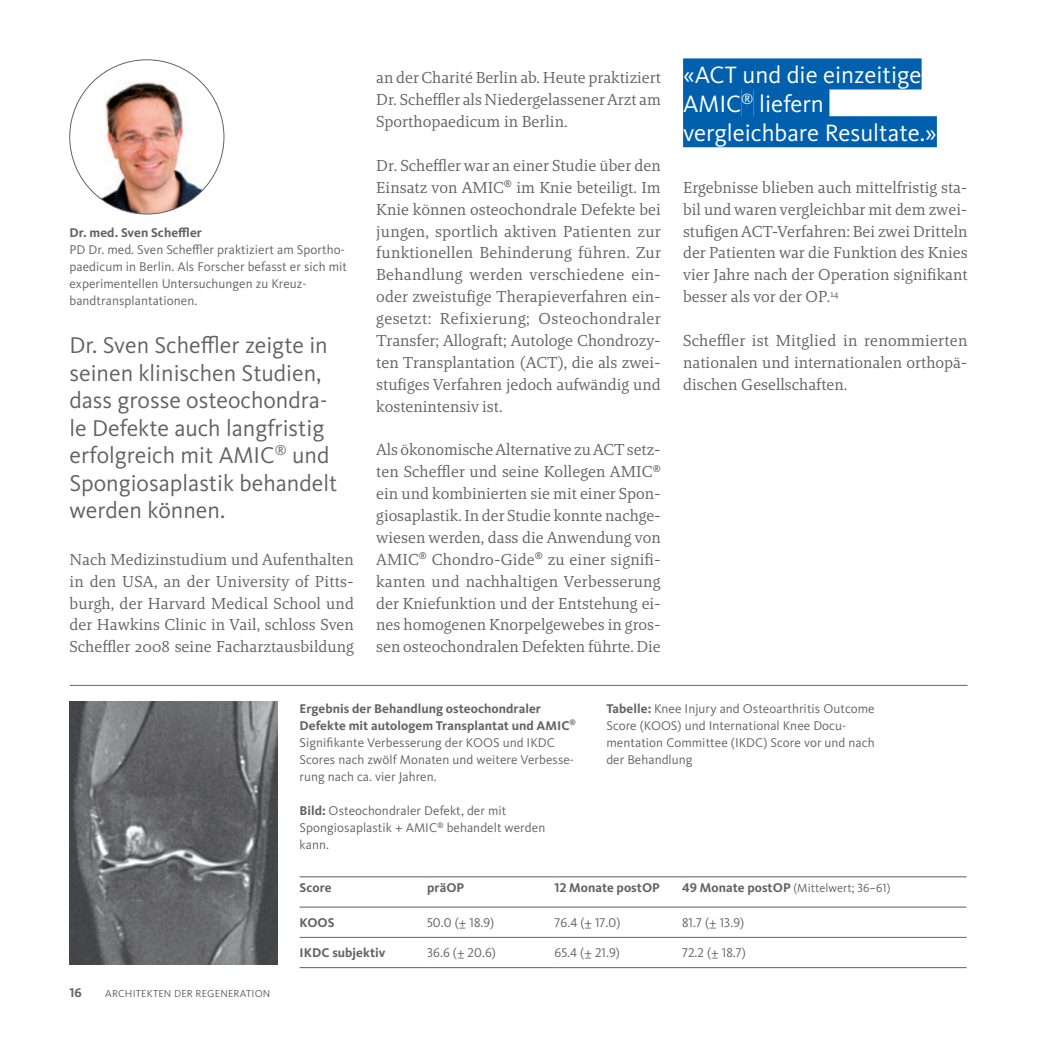
<style>
.page{position:relative;width:1042px;height:1042px;background:#fff}
.page>*{position:absolute;margin:0;border:0;box-sizing:border-box;transform-origin:0 0}
.t1{font:24.5px/28.9px "Kievit Pro";color:#fff}
.t2{font:23.62px/27.7px "Kievit Pro";color:#636366}
.t3{font:16.1px/21.9px "Brando";color:#636366;text-align:justify}
.t4{font:13.12px/17.2px "Kievit Pro";letter-spacing:.005em;color:#636366}
.t5{font:700 13.12px "Kievit Pro";letter-spacing:.005em;color:#636366}
.t6{font:12.25px "Kievit Pro";letter-spacing:.005em;color:#636366}
.t7{font:10.5px "Kievit Pro";letter-spacing:.02em;color:#636366}
.s1{font-weight:700}
.s2{font-weight:700;font-size:13.12px}
</style>
<div class="page">
<hr style="left:70px;top:685px;width:897px;height:1px;background:#636366">
<img style="left:83px;top:81px;width:134px;height:133px">
<img style="left:69px;top:701px;width:208px;height:264px">
<div style="left:683px;top:58px;width:238px;height:31px;background:#0160ae"></div>
<div style="left:683px;top:87px;width:58px;height:31px;background:#0160ae"></div>
<div style="left:741px;top:87px;width:12px;height:31px;background:#0160ae"></div>
<div style="left:753px;top:87px;width:76px;height:31px;background:#0160ae"></div>
<div style="left:683px;top:116px;width:254px;height:31px;background:#0160ae"></div>
<hr style="left:299px;top:937px;width:128px;height:1px;background:#636366">
<hr style="left:427px;top:937px;width:127px;height:1px;background:#636366">
<hr style="left:554px;top:937px;width:128px;height:1px;background:#636366">
<hr style="left:682px;top:937px;width:284px;height:1px;background:#636366">
<hr style="left:299px;top:967px;width:128px;height:1px;background:#636366">
<hr style="left:427px;top:967px;width:127px;height:1px;background:#636366">
<hr style="left:554px;top:967px;width:128px;height:1px;background:#636366">
<hr style="left:682px;top:967px;width:284px;height:1px;background:#636366">
<hr style="left:299px;top:876px;width:128px;height:1px;background:#636366">
<hr style="left:427px;top:876px;width:127px;height:1px;background:#636366">
<hr style="left:554px;top:876px;width:128px;height:1px;background:#636366">
<hr style="left:682px;top:876px;width:284px;height:1px;background:#636366">
<hr style="left:299px;top:906px;width:128px;height:1px;background:#636366">
<hr style="left:427px;top:906px;width:127px;height:1px;background:#636366">
<hr style="left:554px;top:906px;width:128px;height:1px;background:#636366">
<hr style="left:682px;top:906px;width:284px;height:1px;background:#636366">
<p class="t5" style="left:69px;top:224px;width:134px">Dr. med. Sven Scheffler</p>
<p class="t4" style="left:69px;top:241px;width:279px">PD Dr. med. Sven Scheffler praktiziert am Sportho&shy;paedicum in Berlin. Als Forscher befasst er sich mit experimentellen Untersuchungen zu Kreuz&shy;bandtransplantationen.</p>
<h2 class="t2" style="left:69px;top:331px;width:269px">Dr. Sven Scheffler zeigte in seinen klinischen Studien, dass grosse osteochondra&shy;le Defekte auch langfristig erfolgreich mit AMIC<sup>®</sup> und<br>Spongiosaplastik behandelt werden können.</h2>
<p class="t3" style="left:69px;top:548px;width:286px">Nach Medizinstudium und Aufenthalten in den USA, an der University of Pitts&shy;burgh, der Harvard Medical School und der Hawkins Clinic in Vail, schloss Sven Scheffler 2008 seine Facharztausbildung</p>
<p class="t3" style="left:376px;top:67px;width:286px">an der Charité Berlin ab. Heute praktiziert Dr. Scheffler als Niedergelassener Arzt am Sporthopaedicum in Berlin.</p>
<p class="t3" style="left:376px;top:154px;width:286px">Dr. Scheffler war an einer Studie über den Einsatz von AMIC<sup>®</sup> im Knie beteiligt. Im Knie können osteochondrale Defekte bei jungen, sportlich aktiven Patienten zur funktionellen Behinderung führen. Zur Behandlung werden verschiedene ein&shy;oder zweistufige Therapieverfahren ein&shy;gesetzt: Refixierung; Osteochondraler Transfer; Allograft; Autologe Chondrozy&shy;ten Transplantation (ACT), die als zwei&shy;stufiges Verfahren jedoch aufwändig und kostenintensiv ist.</p>
<p class="t3" style="left:376px;top:439px;width:286px">Als ökonomische Alternative zu ACT setz&shy;ten Scheffler und seine Kollegen AMIC<sup>® </sup>ein und kombinierten sie mit einer Spon&shy;giosaplastik. In der Studie konnte nachge&shy;wiesen werden, dass die Anwendung von AMIC<sup>®</sup> Chondro-Gide<sup>®</sup> zu einer signifi&shy;kanten und nachhaltigen Verbesserung der Kniefunktion und der Entstehung ei&shy;nes homogenen Knorpelgewebes in gros&shy;sen osteochondralen Defekten führte. Die</p>
<h1 class="t1" style="left:683px;top:60px;width:255px">«ACT und die einzeitige<br>AMIC<sup>®</sup> liefern vergleichbare Resultate.»</h1>
<p class="t3" style="left:683px;top:176px;width:286px">Ergebnisse blieben auch mittelfristig sta&shy;bil und waren vergleichbar mit dem zwei&shy;stufigen ACT-Verfahren: Bei zwei Dritteln der Patienten war die Funktion des Knies vier Jahre nach der Operation signifikant besser als vor der OP.<sup>14</sup></p>
<p class="t3" style="left:683px;top:329px;width:286px">Scheffler ist Mitglied in renommierten nationalen und internationalen orthopä&shy;dischen Gesellschaften.</p>
<p class="t4" style="left:299px;top:699px;width:278px"><span class="s1">Ergebnis der Behandlung osteochondraler Defekte mit autologem Transplantat und AMIC</span><sup>® </sup>Signifikante Verbesserung der KOOS und IKDC Scores nach zwölf Monaten und weitere Verbesse&shy;rung nach ca. vier Jahren.</p>
<p class="t4" style="left:299px;top:802px;width:247px"><span class="s1">Bild:</span> Osteochondraler Defekt, der mit<br>Spongiosaplastik + AMIC<sup>®</sup> behandelt werden kann.</p>
<p class="t4" style="left:606px;top:699px;width:270px"><span class="s1">Tabelle:</span> Knee Injury and Osteoarthritis Outcome Score (KOOS) und International Knee Docu&shy;mentation Committee (IKDC) Score vor und nach der Behandlung</p>
<p class="t5" style="left:69px;top:984px;width:14px">16</p>
<p class="t7" style="left:105px;top:987px;width:167px">ARCHITEKTEN DER REGENERATION</p>
<p class="t5" style="left:299px;top:879px;width:33px">Score</p>
<p class="t5" style="left:427px;top:879px;width:39px">präOP</p>
<p class="t5" style="left:554px;top:879px;width:107px">12 Monate postOP</p>
<p class="t6" style="left:682px;top:880px;width:210px"><span class="s2">49 Monate postOP</span> (Mittelwert; 36–61)</p>
<p class="t5" style="left:299px;top:914px;width:36px">KOOS</p>
<p class="t4" style="left:427px;top:914px;width:69px">50.0 (± 18.9)</p>
<p class="t4" style="left:554px;top:914px;width:67px">76.4 (± 17.0)</p>
<p class="t4" style="left:682px;top:914px;width:64px">81.7 (± 13.9)</p>
<p class="t5" style="left:299px;top:945px;width:88px">IKDC subjektiv</p>
<p class="t4" style="left:427px;top:944px;width:70px">36.6 (± 20.6)</p>
<p class="t4" style="left:554px;top:944px;width:67px">65.4 (± 21.9)</p>
<p class="t4" style="left:682px;top:944px;width:65px">72.2 (± 18.7)</p>
</div>
